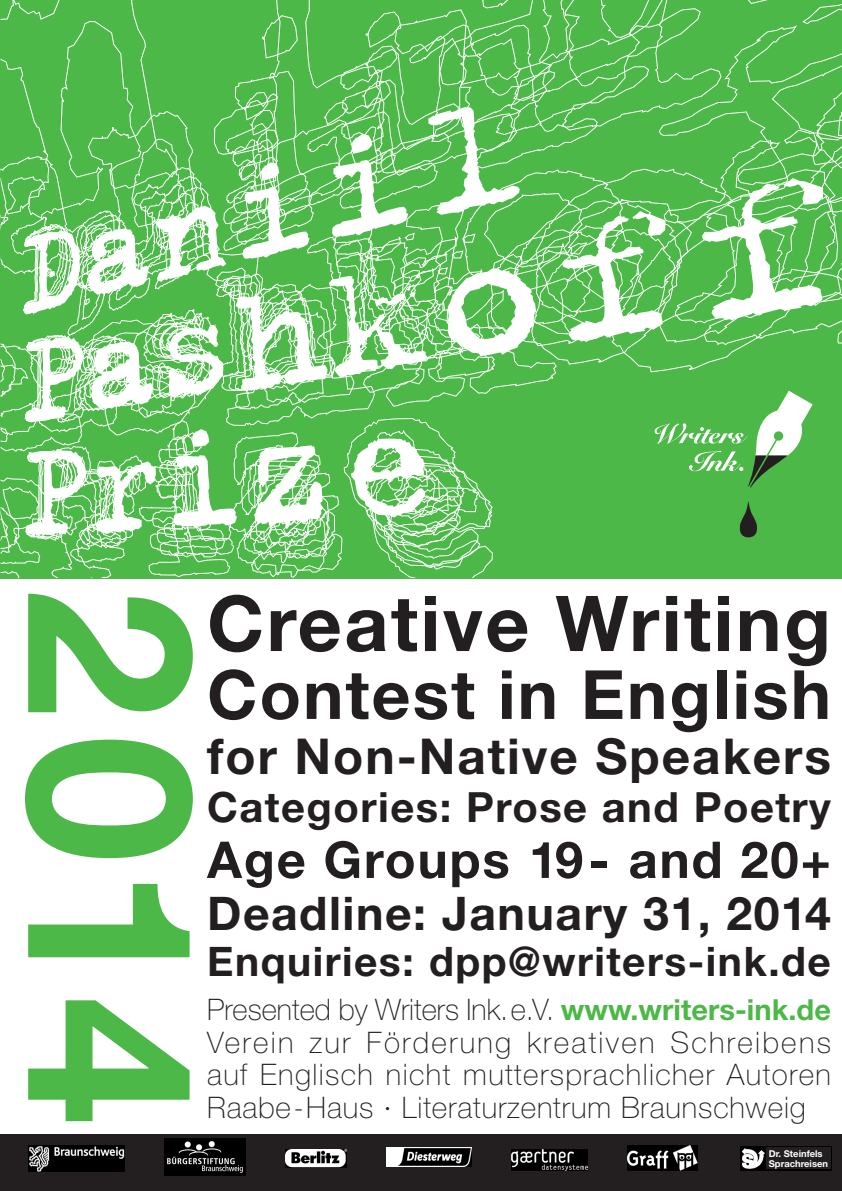
<style>
.page{position:relative;width:842px;height:1191px;background:#fff}
.page>*{position:absolute;margin:0;border:0;box-sizing:border-box;transform-origin:0 0}
.t1{font:700 230.5px "Helvetica Neue";color:#4cb848}
.t2{font:700 77.1px "Helvetica Neue";letter-spacing:.03em;color:#231f20}
.t3{font:700 67.9px "Helvetica Neue";letter-spacing:.03em;color:#231f20}
.t4{font:700 50.8px "Helvetica Neue";letter-spacing:.035em;color:#231f20}
.t5{font:700 49.5px "Helvetica Neue";letter-spacing:.04em;color:#231f20}
.t6{font:700 46.4px "Helvetica Neue";letter-spacing:.035em;color:#231f20}
.t7{font:700 41.7px "Helvetica Neue";letter-spacing:.035em;color:#231f20}
.t8{font:700 40.7px "Helvetica Neue";letter-spacing:.035em;color:#231f20}
.t9{font:100 29.7px/32.5px "Helvetica Neue";letter-spacing:.03em;color:#231f20;text-align:justify}
.t10{font:700 9.4px/9.4px "Helvetica Neue";color:#fff}
.s1{font-weight:700;font-size:29px;color:#4cb848}
</style>
<div class="page">
<svg style="left:0;top:0;width:842px;height:578px;background:#6dc56a"></svg>
<div style="left:0;top:1134px;width:842px;height:57px;background:#231f20"></div>
<img style="left:29px;top:1145px;width:96px;height:26px">
<img style="left:285px;top:1149px;width:62px;height:18px">
<img style="left:386px;top:1147px;width:86px;height:19px">
<img style="left:511px;top:1149px;width:77px;height:21px">
<img style="left:627px;top:1145px;width:71px;height:25px">
<img style="left:164px;top:1138px;width:82px;height:38px">
<img style="left:740px;top:1146px;width:92px;height:24px">
<div style="left:767px;top:1147px;width:64px;height:21px;background:#231f20"></div>
<h1 class="t1" style="left:193px;top:589px;width:537px;rotate:90deg">2014</h1>
<h2 class="t2" style="left:207px;top:596px;width:625px">Creative Writing</h2>
<h3 class="t3" style="left:207px;top:670px;width:625px">Contest in English</h3>
<h3 class="t5" style="left:207px;top:738px;width:625px">for Non-Native Speakers</h3>
<h3 class="t7" style="left:207px;top:791px;width:625px">Categories: Prose and Poetry</h3>
<h3 class="t4" style="left:207px;top:841px;width:625px">Age Groups 19- and 20+</h3>
<h3 class="t6" style="left:207px;top:897px;width:625px">Deadline: January 31, 2014</h3>
<h3 class="t8" style="left:207px;top:947px;width:625px">Enquiries: dpp@writers-ink.de</h3>
<p class="t9" style="left:207px;top:996px;width:625px">Presented by Writers Ink.e.V. <span class="s1">www.writers-ink.de </span>Verein zur Förderung kreativen Schreibens auf Englisch nicht muttersprachlicher Autoren Raabe-Haus · Literaturzentrum Braunschweig</p>
<p class="t10" style="left:769px;top:1150px;width:61px">Dr. Steinfels<br>Sprachreisen</p>
</div>
